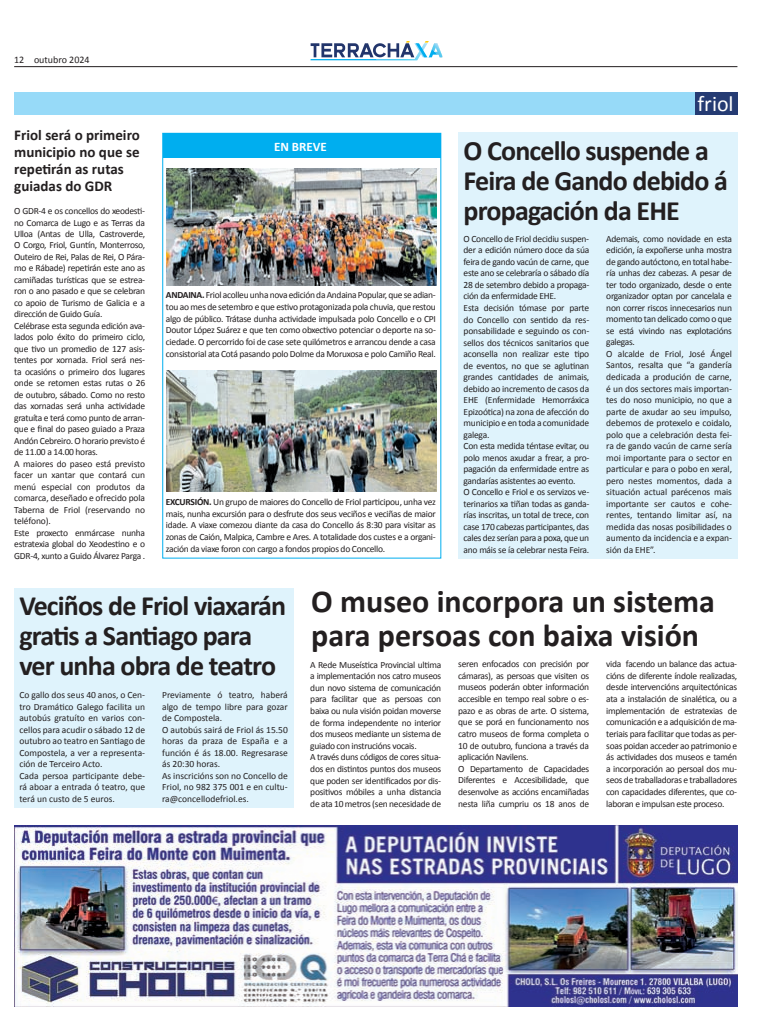
<style>
.page{position:relative;width:780px;height:1035px;background:#fff}
.page>*{position:absolute;margin:0;border:0;box-sizing:border-box;transform-origin:0 0}
.t1{font:700 32px/34px "Calibri";color:#231f20}
.t2{font:700 28px/30px "Calibri";letter-spacing:-.03em;color:#231f20}
.t3{font:22px "Calibri";color:#fff}
.t4{font:700 15px/17px "Calibri";color:#231f20}
.t5{font:700 13px "Calibri";color:#fff}
.t6{font:10px "Calibri";color:#231f20}
.t7{font:9.5px/11.5px "Calibri";letter-spacing:-.03em;color:#231f20}
.t8{font:9.5px/11.5px "Calibri";letter-spacing:-.01em;color:#231f20}
.t9{font:9.5px/11.5px "Calibri";color:#231f20}
.s1{font-weight:700}
</style>
<div class="page">
<hr style="left:14px;top:66px;width:723px;height:1px;background:#231f20">
<svg style="left:310px;top:41px;width:132px;height:19px"></svg>
<div style="left:14px;top:92px;width:723px;height:22px;background:#97daf8"></div>
<div style="left:694px;top:92px;width:43px;height:22px;background:#253b73"></div>
<svg style="left:162px;top:132px;width:280px;height:427px"></svg>
<div style="left:163px;top:133px;width:277px;height:25px;background:#00aeef"></div>
<img style="left:167px;top:168px;width:270px;height:117px">
<img style="left:167px;top:370px;width:270px;height:121px">
<div style="left:458px;top:132px;width:279px;height:426px;background:#dff3fc"></div>
<div style="left:14px;top:588px;width:279px;height:220px;background:#dff3fc"></div>
<img style="left:14px;top:825px;width:723px;height:181px">
<p class="t6" style="left:14px;top:54px;width:77px">12 outubro 2024</p>
<h3 class="t4" style="left:14px;top:126px;width:127px">Friol será o primeiro municipio no que se repetirán as rutas guiadas do GDR</h3>
<h3 class="t5" style="left:274px;top:138px;width:54px">EN BREVE</h3>
<h3 class="t3" style="left:697px;top:90px;width:38px">friol</h3>
<h2 class="t2" style="left:463px;top:134px;width:266px">O Concello suspende a<br>Feira de Gando debido á</h2>
<p class="t7" style="left:14px;top:205px;width:132px">O GDR-4 e os concellos do xeodesti&shy;no Comarca de Lugo e as Terras da</p>
<h2 class="t2" style="left:463px;top:194px;width:218px">propagación da EHE</h2>
<p class="t7" style="left:14px;top:228px;width:132px">Ulloa (Antas de Ulla, Castroverde,<br>O Corgo, Friol, Guntín, Monterroso,<br>Outeiro de Rei, Palas de Rei, O Pára&shy;mo e Rábade) repetirán este ano as camiñadas turísticas que se estrea&shy;ron o ano pasado e que se celebran co apoio de Turismo de Galicia e a dirección de Guido Guía.<br>Celébrase esta segunda edición ava&shy;lados polo éxito do primeiro ciclo, que tivo un promedio de 127 asis&shy;tentes por xornada. Friol será nes&shy;ta ocasións o primeiro dos lugares onde se retomen estas rutas o 26 de outubro, sábado. Como no resto das xornadas será unha actividade gratuíta e terá como punto de arran&shy;que e final do paseo guiado a Praza<br>Andón Cebreiro. O horario previsto é de 11.00 a 14.00 horas.<br>A maiores do paseo está previsto facer un xantar que contará cun menú especial con produtos da comarca, deseñado e ofrecido pola<br>Taberna de Friol (reservando no teléfono).<br>Este proxecto enmárcase nunha estratexia global do Xeodestino e o<br>GDR-4, xunto a Guido Álvarez Parga .</p>
<p class="t7" style="left:463px;top:232px;width:127px">O Concello de Friol decidiu suspen&shy;der a edición número doce da súa feira de gando vacún de carne, que este ano se celebraría o sábado día<br>28 de setembro debido a propaga&shy;ción da enfermidade EHE.<br>Esta decisión tómase por parte do Concello con sentido da res&shy;ponsabilidade e seguindo os con&shy;sellos dos técnicos sanitarios que aconsella non realizar este tipo de eventos, no que se aglutinan grandes cantidades de animais, debido ao incremento de casos da<br>EHE (Enfermidade Hemorráxica<br>Epizoótica) na zona de afección do municipio e en toda a comunidade galega.<br>Con esta medida téntase evitar, ou polo menos axudar a frear, a pro&shy;pagación da enfermidade entre as gandarías asistentes ao evento.<br>O Concello e Friol e os servizos ve&shy;terinarios xa tiñan todas as ganda&shy;rías inscritas, un total de trece, con case 170 cabezas participantes, das cales dez serían para a poxa, que un ano máis se ía celebrar nesta Feira.</p>
<p class="t8" style="left:606px;top:232px;width:127px">Ademais, como novidade en esta edición, ía expoñerse unha mostra de gando autóctono, en total habe&shy;ría unhas dez cabezas. A pesar de ter todo organizado, desde o ente organizador optan por cancelala e non correr riscos innecesarios nun momento tan delicado como o que se está vivindo nas explotacións galegas.<br>O alcalde de Friol, José Ángel<br>Santos, resalta que “a gandería dedicada a produción de carne, é un dos sectores mais importan&shy;tes do noso municipio, no que a parte de axudar ao seu impulso, debemos de protexelo e coidalo, polo que a celebración desta fei&shy;ra de gando vacún de carne sería moi importante para o sector en particular e para o pobo en xeral, pero nestes momentos, dada a situación actual parécenos mais importante ser cautos e cohe&shy;rentes, tentando limitar así, na medida das nosas posibilidades o aumento da incidencia e a expan&shy;sión da EHE”.</p>
<p class="t7" style="left:166px;top:289px;width:271px;text-align:justify"><span class="s1">ANDAINA.</span> Friol acolleu unha nova edición da Andaina Popular, que se adian&shy;tou ao mes de setembro e que estivo protagonizada pola chuvia, que restou algo de público. Trátase dunha actividade impulsada polo Concello e o CPI Doutor López Suárez e que ten como obxectivo potenciar o deporte na so&shy;ciedade. O percorrido foi de case sete quilómetros e arrancou dende a casa consistorial ata Cotá pasando polo Dolme da Moruxosa e polo Camiño Real.</p>
<p class="t7" style="left:166px;top:495px;width:271px;text-align:justify"><span class="s1">EXCURSIÓN.</span> un grupo de maiores do Concello de Friol participou, unha vez mais, nunha excursión para o desfrute dos seus veciños e veciñas de maior idade. A viaxe comezou diante da casa do Concello ás 8:30 para visitar as zonas de Caión, Malpica, Cambre e Ares. A totalidade dos custes e a organi&shy;zación da viaxe foron con cargo a fondos propios do Concello.</p>
<h2 class="t2" style="left:19px;top:590px;width:268px">Veciños de Friol viaxarán gratis a Santiago para ver unha obra de teatro</h2>
<p class="t9" style="left:19px;top:689px;width:127px">Co gallo dos seus 40 anos, o Cen&shy;tro Dramático Galego facilita un autobús gratuíto en varios con&shy;cellos para acudir o sábado 12 de outubro ao teatro en Santiago de<br>Compostela, a ver a representa&shy;ción de Terceiro Acto.<br>Cada persoa participante debe&shy;rá aboar a entrada ó teatro, que terá un custo de 5 euros.</p>
<p class="t9" style="left:162px;top:689px;width:127px">Previamente ó teatro, haberá algo de tempo libre para gozar de Compostela.<br>O autobús sairá de Friol ás 15.50 horas da praza de España e a función é ás 18.00. Regresarase ás 20:30 horas.<br>As inscricións son no Concello de<br>Friol, no 982 375 001 e en cultu&shy;ra@concellodefriol.es.</p>
<h1 class="t1" style="left:311px;top:582px;width:405px">O museo incorpora un sistema para persoas con baixa visión</h1>
<p class="t7" style="left:310px;top:658px;width:132px">A Rede Museística Provincial ultima a implementación nos catro museos dun novo sistema de comunicación para facilitar que as persoas con baixa ou nula visión poidan moverse de forma independente no interior dos museos mediante un sistema de guiado con instrucións vocais.<br>A través duns códigos de cores situa&shy;dos en distintos puntos dos museos que poden ser identificados por dis&shy;positivos móbiles a unha distancia de ata 10 metros (sen necesidade de</p>
<p class="t7" style="left:458px;top:658px;width:132px">seren enfocados con precisión por cámaras), as persoas que visiten os museos poderán obter información accesible en tempo real sobre o es&shy;pazo e as obras de arte. O sistema, que se porá en funcionamento nos catro museos de forma completa o<br>10 de outubro, funciona a través da aplicación Navilens.<br>O Departamento de Capacidades<br>Diferentes e Accesibilidade, que desenvolve as accións encamiñadas nesta liña cumpriu os 18 anos de</p>
<p class="t7" style="left:606px;top:658px;width:132px;text-align:justify">vida facendo un balance das actua&shy;cións de diferente índole realizadas, desde intervencións arquitectónicas ata a instalación de sinalética, ou a implementación de estratexias de comunicación e a adquisición de ma&shy;teriais para facilitar que todas as per&shy;soas poidan acceder ao patrimonio e ás actividades dos museos e tamén a incorporación ao persoal dos mu&shy;seos de traballadoras e traballadores con capacidades diferentes, que co&shy;laboran e impulsan este proceso.</p>
</div>
